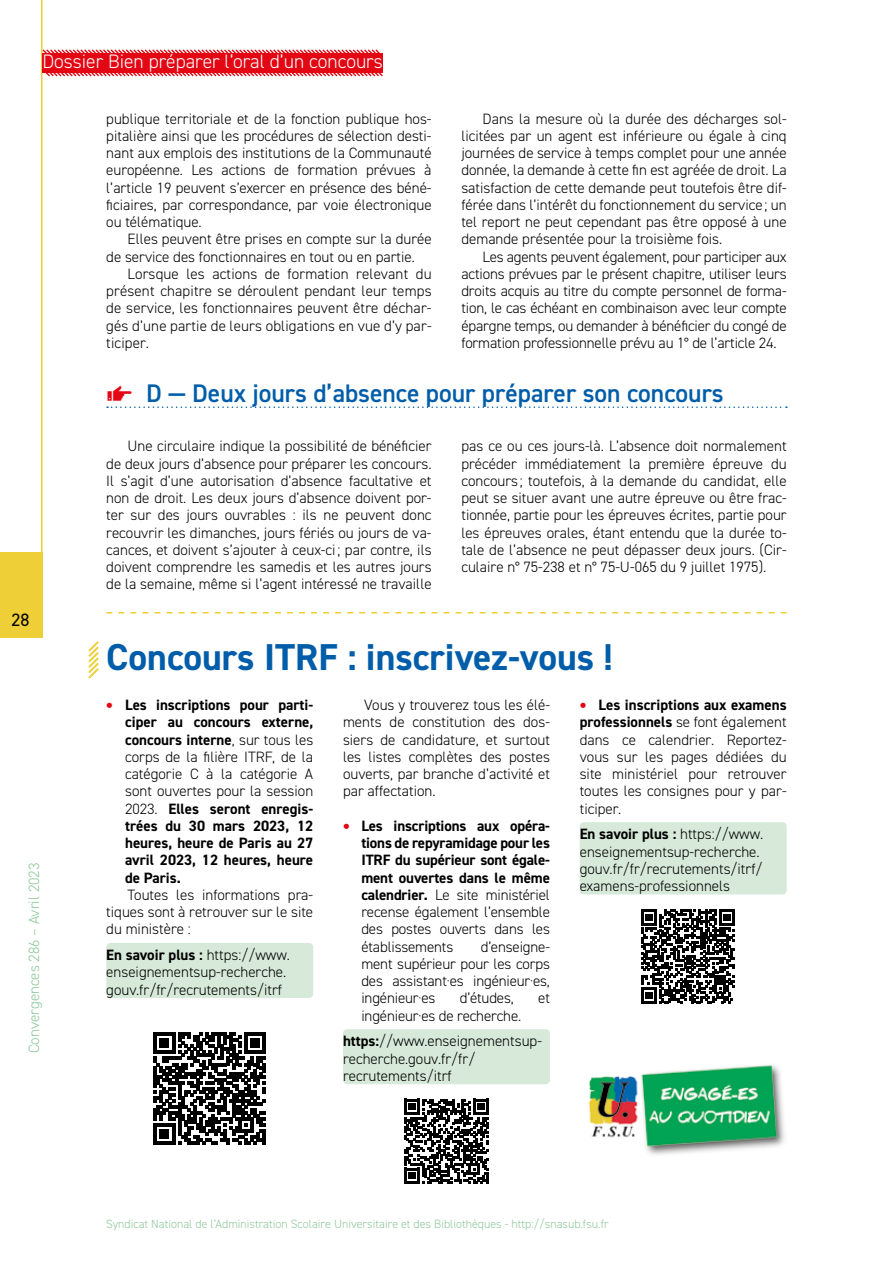
<style>
.page{position:relative;width:893px;height:1263px;background:#fff}
.page>*{position:absolute;margin:0;border:0;box-sizing:border-box;transform-origin:0 0}
.t1{font:700 37.5px "DIN2014";color:#005da9}
.t2{font:600 25.5px "DIN2014";color:#005da9}
.t3{font:300 19.5px "DIN2014";color:#fff}
.t4{font:18px "DIN2014";color:#000}
.t5{font:300 15px/17.2px "DIN2014";color:#000;text-align:justify}
.t6{font:700 15px/17.2px "DIN2014";letter-spacing:-.01em;color:#000;text-align:justify}
.t7{font:300 15px "DIN2014";color:#8ec89a}
.t8{font:300 12px "DIN2014";color:#8ec89a}
.s1{color:#e30613}
.s2{font-size:22.5px;color:#e30613}
.s3{font-weight:300}
.s4{font-weight:700}
.s5{font-weight:700;font-size:22.5px;color:#e30613}
</style>
<div class="page">
<div style="left:0;top:553px;width:43px;height:85px;background:#eecf37"></div>
<hr style="left:41px;top:0;width:2px;height:553px;background:#eecf37">
<div style="left:43px;top:53px;width:340px;height:20px;background:#e30613"></div>
<svg style="left:42px;top:67px;width:341px;height:11px"></svg>
<svg style="left:42px;top:48px;width:338px;height:10px"></svg>
<svg style="left:107px;top:406px;width:680px;height:2px"></svg>
<svg style="left:106px;top:612px;width:681px;height:1px"></svg>
<div style="left:106px;top:943px;width:207px;height:55px;background:#d7ead9;border-radius:4px"></div>
<div style="left:343px;top:1029px;width:207px;height:55px;background:#d7ead9;border-radius:4px"></div>
<div style="left:580px;top:822px;width:207px;height:72px;background:#d7ead9;border-radius:4px"></div>
<svg style="left:88px;top:641px;width:11px;height:38px"></svg>
<svg style="left:154px;top:1033px;width:112px;height:111px"></svg>
<hr style="left:263px;top:1129px;width:3px;height:15px;background:#000">
<svg style="left:404px;top:1099px;width:85px;height:85px"></svg>
<svg style="left:641px;top:909px;width:94px;height:94px"></svg>
<img style="left:588px;top:1065px;width:197px;height:90px">
<h3 class="t3" style="left:43px;top:50px;width:342px">Dossier Bien préparer l’oral d’un concours</h3>
<p class="t5" style="left:106px;top:110px;width:327px">publique territoriale et de la fonction publique hos&shy;pitalière ainsi que les procédures de sélection desti&shy;nant aux emplois des institutions de la Communauté européenne. Les actions de formation prévues à l’article 19 peuvent s’exercer en présence des béné&shy;ficiaires, par correspondance, par voie électronique ou télématique.</p>
<p class="t5" style="left:106px;top:231px;width:327px;text-indent:21px">Elles peuvent être prises en compte sur la durée de service des fonctionnaires en tout ou en partie.</p>
<p class="t5" style="left:106px;top:265px;width:327px;text-indent:21px">Lorsque les actions de formation relevant du présent chapitre se déroulent pendant leur temps de service, les fonctionnaires peuvent être déchar&shy;gés d’une partie de leurs obligations en vue d’y par&shy;ticiper.</p>
<p class="t5" style="left:461px;top:110px;width:327px;text-indent:21px">Dans la mesure où la durée des décharges sol&shy;licitées par un agent est inférieure ou égale à cinq journées de service à temps complet pour une année donnée, la demande à cette fin est agréée de droit. La satisfaction de cette demande peut toutefois être dif&shy;férée dans l’intérêt du fonctionnement du service ; un tel report ne peut cependant pas être opposé à une demande présentée pour la troisième fois.</p>
<p class="t5" style="left:461px;top:248px;width:327px;text-indent:21px">Les agents peuvent également, pour participer aux actions prévues par le présent chapitre, utiliser leurs droits acquis au titre du compte personnel de forma&shy;tion, le cas échéant en combinaison avec leur compte épargne temps, ou demander à bénéficier du congé de formation professionnelle prévu au 1° de l’article 24.</p>
<p class="t4" style="left:11px;top:609px;width:19px">28</p>
<p class="t7" style="left:25px;top:1053px;width:192px;rotate:-90deg">Convergences 286 – Avril 2023</p>
<h2 class="t2" style="left:106px;top:376px;width:619px"><span class="s1">☞</span> D — Deux jours d’absence pour préparer son concours</h2>
<p class="t5" style="left:106px;top:438px;width:327px;text-indent:21px">Une circulaire indique la possibilité de bénéficier de deux jours d’absence pour préparer les concours.<br>Il s’agit d’une autorisation d’absence facultative et non de droit. Les deux jours d’absence doivent por&shy;ter sur des jours ouvrables : ils ne peuvent donc recouvrir les dimanches, jours fériés ou jours de va&shy;cances, et doivent s’ajouter à ceux-ci ; par contre, ils doivent comprendre les samedis et les autres jours de la semaine, même si l’agent intéressé ne travaille</p>
<p class="t5" style="left:461px;top:438px;width:327px">pas ce ou ces jours-là. L’absence doit normalement précéder immédiatement la première épreuve du concours ; toutefois, à la demande du candidat, elle peut se situer avant une autre épreuve ou être frac&shy;tionnée, partie pour les épreuves écrites, partie pour les épreuves orales, étant entendu que la durée to&shy;tale de l’absence ne peut dépasser deux jours. (Cir&shy;culaire n° 75-238 et n° 75-U-065 du 9 juillet 1975).</p>
<h1 class="t1" style="left:106px;top:632px;width:508px">Concours ITRF : inscrivez-vous !</h1>
<p class="t6" style="left:125px;top:696px;width:190px;text-indent:-19px"><span class="s2">•</span> Les inscriptions pour parti&shy;ciper au concours externe, concours interne<span class="s3">, sur tous les corps de la filière ITRF, de la catégorie C à la catégorie A sont ouvertes pour la session 2023.</span> Elles seront enregis&shy;trées du 30 mars 2023, 12 heures, heure de Paris au 27 avril 2023, 12 heures, heure de Paris.</p>
<p class="t5" style="left:106px;top:886px;width:208px;text-indent:21px">Toutes les informations pra&shy;tiques sont à retrouver sur le site du ministère :</p>
<p class="t5" style="left:106px;top:946px;width:185px;text-align:left"><span class="s4">En savoir plus :</span> https://www. enseignementsup-recherche. gouv.fr/fr/recrutements/itrf</p>
<p class="t5" style="left:343px;top:696px;width:208px;text-indent:21px">Vous y trouverez tous les élé&shy;ments de constitution des dos&shy;siers de candidature, et surtout les listes complètes des postes ouverts, par branche d’activité et par affectation.</p>
<p class="t6" style="left:361px;top:817px;width:190px;text-indent:-18px"><span class="s2">•</span> Les inscriptions aux opéra&shy;tions de repyramidage pour les ITRF du supérieur sont égale&shy;ment ouvertes dans le même calendrier. <span class="s3">Le site ministériel recense également l’ensemble des postes ouverts dans les établissements</span></p>
<p class="t5" style="left:361px;top:938px;width:190px;text-indent:119px">d’enseigne&shy;ment supérieur pour les corps des assistant·es ingénieur·es, ingénieur·es</p>
<p class="t5" style="left:460px;top:990px;width:55px">d’études,</p>
<p class="t5" style="left:538px;top:990px;width:13px">et</p>
<p class="t5" style="left:343px;top:1003px;width:200px;line-height:25.8px;text-align:center">ingénieur·es de recherche. <span class="s4">https:</span>//www.enseignementsup-</p>
<p class="t5" style="left:343px;top:1050px;width:134px">recherche.gouv.fr/fr/ recrutements/itrf</p>
<p class="t5" style="left:580px;top:696px;width:208px"><span class="s5">•</span> <span class="s4">Les inscriptions aux examens professionnels</span> se font également dans ce calendrier. Reportez&shy;vous sur les pages dédiées du site ministériel pour retrouver toutes les consignes pour y par&shy;ticiper.</p>
<p class="t5" style="left:580px;top:826px;width:185px;text-align:left"><span class="s4">En savoir plus :</span> https://www. enseignementsup-recherche. gouv.fr/fr/recrutements/itrf/ examens-professionnels</p>
<p class="t8" style="left:106px;top:1216px;width:504px">Syndicat National de l’Administration Scolaire Universitaire et des Bibliothèques - http://snasub.fsu.fr</p>
</div>
